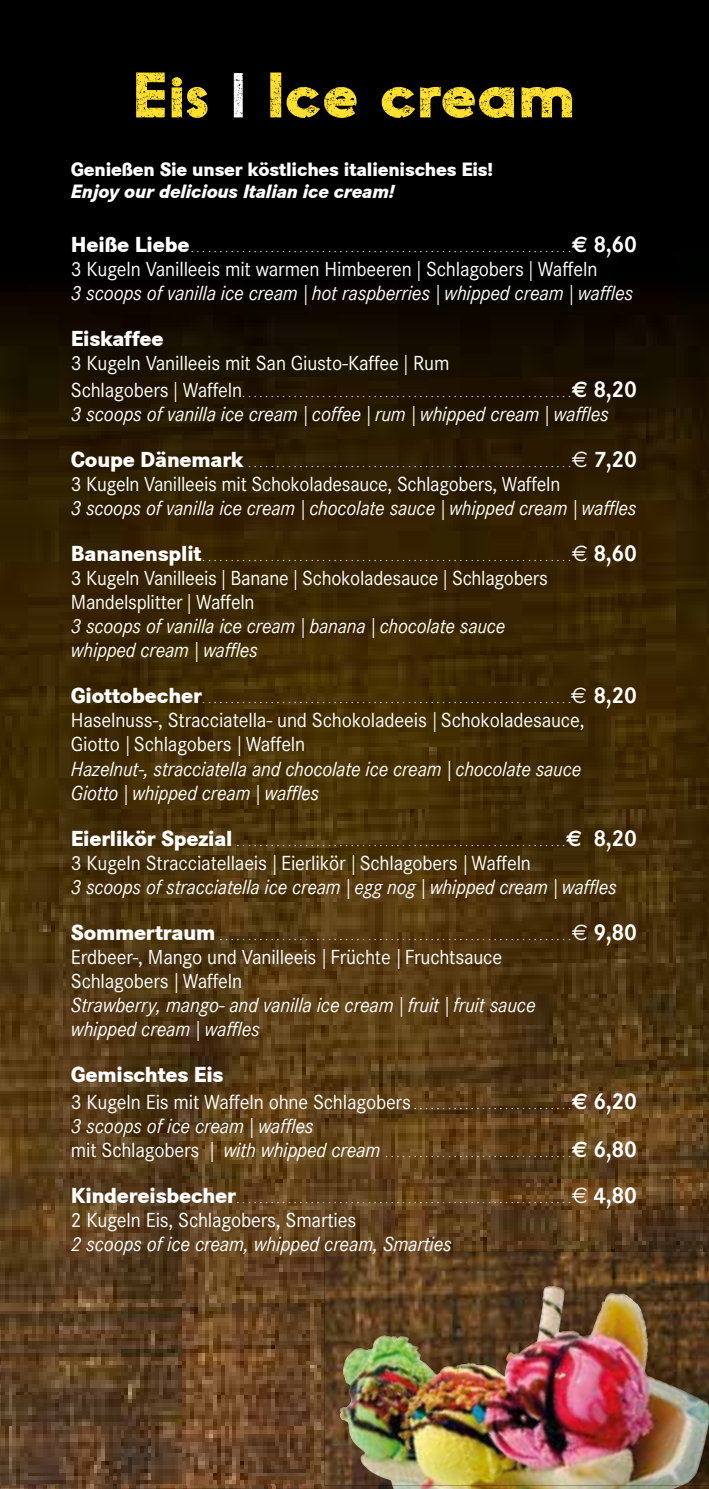
<style>
.page{position:relative;width:709px;height:1489px;background:#fff}
.page>*{position:absolute;margin:0;border:0;box-sizing:border-box;transform-origin:0 0}
.t1{font:60px "Soto";letter-spacing:.01em;color:#ffdf30;scale:1.13 1}
.t2{font:800 22.5px "Corporate S";letter-spacing:-.01em;color:#fff;scale:.95 1}
.t3{font:italic 20px/24px "Corporate SBQ";letter-spacing:-.01em;color:#fff;scale:.95 1}
.t4{font:20px/24px "Corporate SBQ";letter-spacing:-.01em;color:#fff;scale:.95 1}
.t5{font:20px/24px "Corporate SBQ";letter-spacing:-.01em;color:#fff;scale:.94 1}
.t6{font:italic 20px/24px "Corporate SBQ";letter-spacing:-.01em;color:#fff;scale:.94 1}
.t7{font:800 20px "Corporate S";letter-spacing:-.01em;color:#fff;scale:.95 1}
.t8{font:italic 800 20px "Corporate S";letter-spacing:-.01em;color:#fff;scale:.95 1}
.t9{font:300 12px "Corporate SBQ";color:#fff;scale:.95 1}
.s1{color:#fff}
.s2{font-family:"Corporate S";font-weight:800;font-size:22.5px}
.s3{font-family:"Euro Sans Std";font-weight:700;font-size:22.5px}
.s4{font-weight:700;font-size:22.5px}
.s5{font-weight:400;font-size:20px}
.s6{font-family:"Euro Sans Std";font-weight:400;font-size:22.5px}
.s7{font-style:normal}
.s8{font-weight:300;font-size:12px}
.s9{font-style:italic}
.s10{font-weight:400;font-style:italic;font-size:20px}
</style>
<div class="page">
<img style="left:0;top:0;width:709px;height:1488px">
<div style="left:142px;top:78px;width:452px;height:61px;background:#000"></div>
<img style="left:324px;top:1251px;width:143px;height:234px">
<img style="left:392px;top:1485px;width:290px;height:3px">
<img style="left:419px;top:1288px;width:125px;height:88px">
<h1 class="t1" style="left:133px;top:59px;width:394px">Eis <span class="s1">|</span> Ice cream</h1>
<h3 class="t7" style="left:71px;top:158px;width:446px">Genießen Sie unser köstliches italienisches Eis!</h3>
<h3 class="t8" style="left:71px;top:180px;width:342px">Enjoy our delicious Italian ice cream!</h3>
<p class="t9" style="left:71px;top:241px;width:597px"><span class="s2">Heiße Liebe</span> . . . . . . . . . . . . . . . . . . . . . . . . . . . . . . . . . . . . . . . . . . . . . . . . . . . . . . . . . . . . . . . . . . .<span class="s3">€</span> <span class="s4">8,60</span></p>
<h3 class="t4" style="left:71px;top:257px;width:555px">3 Kugeln Vanilleeis mit warmen Himbeeren | Schlagobers | Waffeln</h3>
<h3 class="t3" style="left:71px;top:281px;width:593px">3 scoops of vanilla ice cream | hot raspberries | whipped cream | waffles</h3>
<h2 class="t2" style="left:71px;top:325px;width:99px">Eiskaffee</h2>
<h3 class="t4" style="left:71px;top:351px;width:400px">3 Kugeln Vanilleeis mit San Giusto-Kaffee | Rum</h3>
<p class="t9" style="left:71px;top:386px;width:597px"><span class="s5">Schlagobers | Waffeln</span> . . . . . . . . . . . . . . . . . . . . . . . . . . . . . . . . . . . . . . . . . . . . . . . . . . . . . . . . . .<span class="s3">€</span> <span class="s4">8,20</span></p>
<h3 class="t3" style="left:71px;top:402px;width:568px">3 scoops of vanilla ice cream | coffee | rum | whipped cream | waffles</h3>
<p class="t9" style="left:71px;top:456px;width:597px"><span class="s2">Coupe Dänemark</span> . . . . . . . . . . . . . . . . . . . . . . . . . . . . . . . . . . . . . . . . . . . . . . . . . . . . . . . . .<span class="s6">€</span> <span class="s4">7,20</span></p>
<h3 class="t5" style="left:71px;top:472px;width:522px">3 Kugeln Vanilleeis mit Schokoladesauce, Schlagobers, Waffeln</h3>
<h3 class="t6" style="left:71px;top:496px;width:603px">3 scoops of vanilla ice cream | chocolate sauce | whipped cream | waffles</h3>
<p class="t9" style="left:71px;top:550px;width:597px"><span class="s2">Bananensplit</span> . . . . . . . . . . . . . . . . . . . . . . . . . . . . . . . . . . . . . . . . . . . . . . . . . . . . . . . . . . . . . . . . .<span class="s6">€</span> <span class="s4">8,60</span></p>
<h3 class="t5" style="left:71px;top:566px;width:509px">3 Kugeln Vanilleeis | Banane | Schokoladesauce | Schlagobers<br>Mandelsplitter | Waffeln</h3>
<h3 class="t6" style="left:71px;top:614px;width:464px">3 scoops of vanilla ice cream | banana | chocolate sauce whipped cream | waffles</h3>
<p class="t9" style="left:71px;top:692px;width:597px"><span class="s2">Giottobecher</span> . . . . . . . . . . . . . . . . . . . . . . . . . . . . . . . . . . . . . . . . . . . . . . . . . . . . . . . . . . . . . . . . .<span class="s6">€</span> <span class="s4">8,20</span></p>
<h3 class="t3" style="left:71px;top:708px;width:542px"><span class="s7">Haselnuss-, Stracciatella- und Schokoladeeis</span> | <span class="s7">Schokoladesauce, Giotto</span> | <span class="s7">Schlagobers</span> | <span class="s7">Waffeln<br></span>Hazelnut-, stracciatella and chocolate ice cream | chocolate sauce Giotto | whipped cream | waffles</h3>
<p class="t9" style="left:71px;top:834px;width:597px"><span class="s2">Eierlikör Spezial</span> . . . . . . . . . . . . . . . . . . . . . . . . . . . . . . . . . . . . . . . . . . . . . . . . . . . . . . . . . .<span class="s3">€</span> <span class="s4">8,20</span></p>
<h3 class="t3" style="left:71px;top:850px;width:576px"><span class="s7">3 Kugeln Stracciatellaeis</span> | <span class="s7">Eierlikör</span> | <span class="s7">Schlagobers</span> | <span class="s7">Waffeln<br></span>3 scoops of stracciatella ice cream | egg nog | whipped cream | waffles</h3>
<p class="t9" style="left:71px;top:928px;width:597px"><span class="s2">Sommertraum</span> . . . . . . . . . . . . . . . . . . . . . . . . . . . . . . . . . . . . . . . . . . . . . . . . . . . . . . . . . . . . . .<span class="s6">€</span> <span class="s4">9,80</span></p>
<h3 class="t3" style="left:71px;top:944px;width:491px"><span class="s7">Erdbeer-, Mango und Vanilleeis</span> | <span class="s7">Früchte</span> | <span class="s7">Fruchtsauce Schlagobers</span> | <span class="s7">Waffeln<br></span>Strawberry, mango- and vanilla ice cream | fruit | fruit sauce whipped cream | waffles</h3>
<h2 class="t2" style="left:71px;top:1061px;width:162px">Gemischtes Eis</h2>
<h3 class="t4" style="left:71px;top:1090px;width:597px">3 Kugeln Eis mit Waffeln ohne Schlagobers <span class="s8">. . . . . . . . . . . . . . . . . . . . . . . . . . . .</span><span class="s3">€</span> <span class="s4">6,20<br></span><span class="s9">3 scoops of ice cream | waffles</span></h3>
<p class="t9" style="left:71px;top:1145px;width:597px"><span class="s5">mit Schlagobers</span> <span class="s10">| with whipped cream</span> . . . . . . . . . . . . . . . . . . . . . . . . . . . . . . . . .<span class="s3">€</span> <span class="s4">6,80</span></p>
<p class="t9" style="left:71px;top:1191px;width:597px"><span class="s2">Kindereisbecher</span> . . . . . . . . . . . . . . . . . . . . . . . . . . . . . . . . . . . . . . . . . . . . . . . . . . . . . . . . . . .<span class="s6">€</span> <span class="s4">4,80</span></p>
<h3 class="t4" style="left:71px;top:1208px;width:302px">2 Kugeln Eis, Schlagobers, Smarties</h3>
<h3 class="t3" style="left:71px;top:1231px;width:402px">2 scoops of ice cream, whipped cream, Smarties</h3>
</div>
